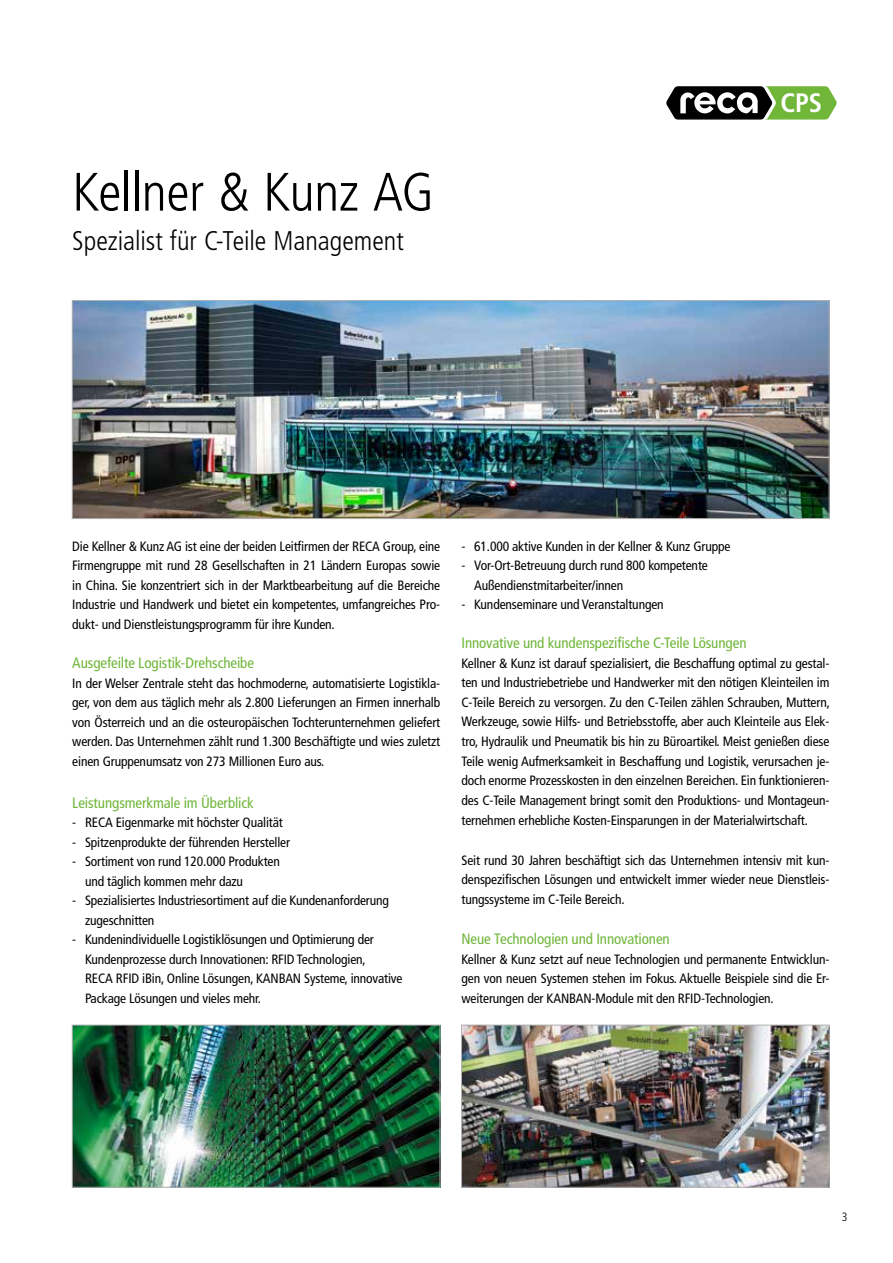
<style>
.page{position:relative;width:893px;height:1263px;background:#fff}
.page>*{position:absolute;margin:0;border:0;box-sizing:border-box;transform-origin:0 0}
.t1{font:300 condensed 54px "Frutiger LT Pro";letter-spacing:-.01em;color:#000}
.t2{font:300 condensed 27px "Frutiger LT Pro";color:#000}
.t3{font:700 condensed 26.55px "Frutiger LT Pro";color:#fff}
.t4{font:condensed 15px "Frutiger LT Pro";letter-spacing:-.005em;color:#6fb639}
.t5{font:condensed 13.5px/19.5px "Frutiger LT Pro";letter-spacing:-.01em;color:#000;text-align:justify}
.t6{font:300 condensed 12px "Frutiger LT Pro";color:#000}
</style>
<div class="page">
<img style="left:74px;top:302px;width:753px;height:215px">
<div style="left:72px;top:300px;width:757px;height:219px;border:1px solid #b3b2b2"></div>
<svg style="left:666px;top:86px;width:171px;height:34px"></svg>
<img style="left:74px;top:1027px;width:364px;height:158px">
<div style="left:72px;top:1025px;width:368px;height:162px;border:1px solid #b3b2b2"></div>
<img style="left:463px;top:1027px;width:364px;height:158px">
<div style="left:461px;top:1025px;width:368px;height:162px;border:1px solid #b3b2b2"></div>
<h1 class="t1" style="left:72px;top:161px;width:363px">Kellner &amp; Kunz AG</h1>
<h2 class="t2" style="left:72px;top:225px;width:333px">Spezialist für C-Teile Management</h2>
<h3 class="t3" style="left:780px;top:87px;width:43px">CPS</h3>
<p class="t5" style="left:72px;top:536px;width:369px">Die Kellner &amp; Kunz AG ist eine der beiden Leitfirmen der RECA Group, eine Firmengruppe mit rund 28 Gesellschaften in 21 Ländern Europas sowie in China. Sie konzentriert sich in der Marktbearbeitung auf die Bereiche Industrie und Handwerk und bietet ein kompetentes, umfangreiches Pro&shy;dukt- und Dienstleistungsprogramm für ihre Kunden.</p>
<p class="t4" style="left:72px;top:654px;width:183px">Ausgefeilte Logistik-Drehscheibe</p>
<p class="t5" style="left:72px;top:673px;width:369px">In der Welser Zentrale steht das hochmoderne, automatisierte Logistikla&shy;ger, von dem aus täglich mehr als 2.800 Lieferungen an Firmen innerhalb von Österreich und an die osteuropäischen Tochterunternehmen geliefert werden. Das Unternehmen zählt rund 1.300 Beschäftigte und wies zuletzt einen Gruppenumsatz von 273 Millionen Euro aus.</p>
<p class="t4" style="left:72px;top:794px;width:183px">Leistungsmerkmale im Überblick</p>
<p class="t5" style="left:72px;top:813px;width:212px">- RECA Eigenmarke mit höchster Qualität</p>
<p class="t5" style="left:72px;top:832px;width:219px">- Spitzenprodukte der führenden Hersteller</p>
<p class="t5" style="left:85px;top:852px;width:196px;text-indent:-13px">- Sortiment von rund 120.000 Produkten und täglich kommen mehr dazu</p>
<p class="t5" style="left:85px;top:891px;width:305px;text-indent:-13px">- Spezialisiertes Industriesortiment auf die Kundenanforderung zugeschnitten</p>
<p class="t5" style="left:85px;top:930px;width:319px;text-align:left;text-indent:-13px">- Kundenindividuelle Logistiklösungen und Optimierung der Kundenprozesse durch Innovationen: RFID Technologien,<br>RECA RFID iBin, Online Lösungen, KANBAN Systeme, innovative Package Lösungen und vieles mehr.</p>
<p class="t5" style="left:461px;top:536px;width:271px">- 61.000 aktive Kunden in der Kellner &amp; Kunz Gruppe</p>
<p class="t5" style="left:474px;top:556px;width:235px;text-indent:-13px">- Vor-Ort-Betreuung durch rund 800 kompetente<br>Außendienstmitarbeiter/innen</p>
<p class="t5" style="left:461px;top:595px;width:204px">- Kundenseminare und Veranstaltungen</p>
<p class="t4" style="left:461px;top:634px;width:287px">Innovative und kundenspezifische C-Teile Lösungen</p>
<p class="t5" style="left:461px;top:653px;width:370px">Kellner &amp; Kunz ist darauf spezialisiert, die Beschaffung optimal zu gestal&shy;ten und Industriebetriebe und Handwerker mit den nötigen Kleinteilen im C-Teile Bereich zu versorgen. Zu den C-Teilen zählen Schrauben, Muttern, Werkzeuge, sowie Hilfs- und Betriebsstoffe, aber auch Kleinteile aus Elek&shy;tro, Hydraulik und Pneumatik bis hin zu Büroartikel. Meist genießen diese Teile wenig Aufmerksamkeit in Beschaffung und Logistik, verursachen je&shy;doch enorme Prozesskosten in den einzelnen Bereichen. Ein funktionieren&shy;des C-Teile Management bringt somit den Produktions- und Montageun&shy;ternehmen erhebliche Kosten-Einsparungen in der Materialwirtschaft.</p>
<p class="t5" style="left:461px;top:850px;width:369px">Seit rund 30 Jahren beschäftigt sich das Unternehmen intensiv mit kun&shy;denspezifischen Lösungen und entwickelt immer wieder neue Dienstleis&shy;tungssysteme im C-Teile Bereich.</p>
<p class="t4" style="left:461px;top:930px;width:210px">Neue Technologien und Innovationen</p>
<p class="t5" style="left:461px;top:949px;width:369px">Kellner &amp; Kunz setzt auf neue Technologien und permanente Entwicklun&shy;gen von neuen Systemen stehen im Fokus. Aktuelle Beispiele sind die Er&shy;weiterungen der KANBAN-Module mit den RFID-Technologien.</p>
<p class="t6" style="left:842px;top:1210px;width:7px">3</p>
</div>
